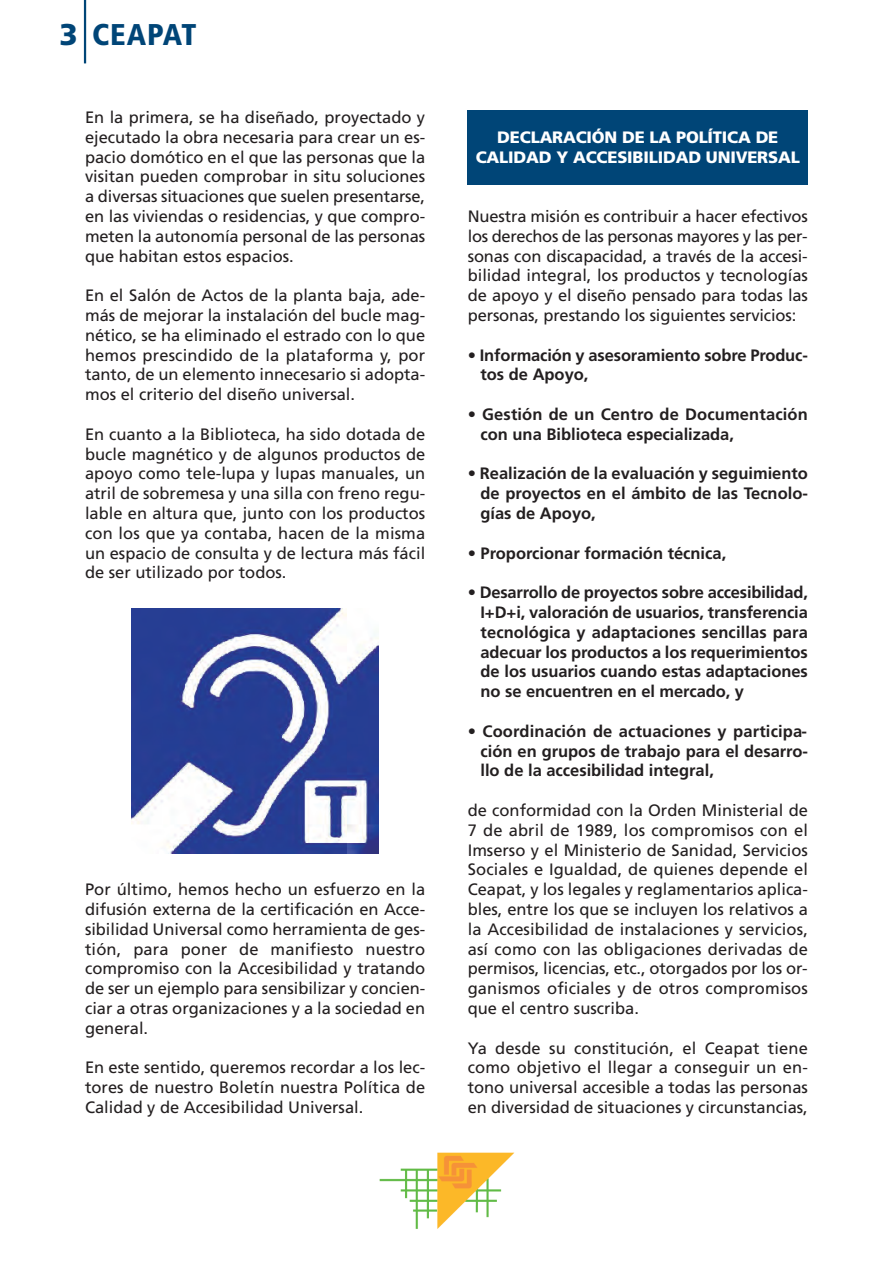
<style>
.page{position:relative;width:893px;height:1263px;background:#fff}
.page>*{position:absolute;margin:0;border:0;box-sizing:border-box;transform-origin:0 0}
.t1{font:900 condensed 30px "Frutiger";letter-spacing:.03em;color:#004577}
.t2{font:16.5px/19.8px "Frutiger";color:#231f20;text-align:justify}
.t3{font:700 16.5px/19.8px "Frutiger";color:#231f20;text-align:justify}
.t4{font:900 16.5px/19.8px "Frutiger";letter-spacing:-.01em;color:#fff;text-align:center}
.s1{font-stretch:normal}
</style>
<div class="page">
<hr style="left:84px;top:0;width:2px;height:63px;background:#004577">
<img style="left:131px;top:609px;width:248px;height:245px">
<div style="left:468px;top:111px;width:340px;height:74px;background:#004577"></div>
<img style="left:379px;top:1152px;width:136px;height:77px">
<p class="t1" style="left:60px;top:23px;width:139px"><span class="s1">3</span> CEAPAT</p>
<p class="t2" style="left:85px;top:109px;width:342px">En la primera, se ha diseñado, proyectado y ejecutado la obra necesaria para crear un es&shy;pacio domótico en el que las personas que la visitan pueden comprobar in situ soluciones a diversas situaciones que suelen presentarse, en las viviendas o residencias, y que compro&shy;meten la autonomía personal de las personas que habitan estos espacios.</p>
<p class="t2" style="left:85px;top:287px;width:342px">En el Salón de Actos de la planta baja, ade&shy;más de mejorar la instalación del bucle mag&shy;nético, se ha eliminado el estrado con lo que hemos prescindido de la plataforma y, por tanto, de un elemento innecesario si adopta&shy;mos el criterio del diseño universal.</p>
<p class="t2" style="left:85px;top:425px;width:342px">En cuanto a la Biblioteca, ha sido dotada de bucle magnético y de algunos productos de apoyo como tele-lupa y lupas manuales, un atril de sobremesa y una silla con freno regu&shy;lable en altura que, junto con los productos con los que ya contaba, hacen de la misma un espacio de consulta y de lectura más fácil de ser utilizado por todos.</p>
<p class="t2" style="left:85px;top:881px;width:342px">Por último, hemos hecho un esfuerzo en la difusión externa de la certificación en Acce&shy;sibilidad Universal como herramienta de ges&shy;tión, para poner de manifiesto nuestro compromiso con la Accesibilidad y tratando de ser un ejemplo para sensibilizar y concien&shy;ciar a otras organizaciones y a la sociedad en general.</p>
<p class="t2" style="left:85px;top:1059px;width:342px">En este sentido, queremos recordar a los lec&shy;tores de nuestro Boletín nuestra Política de Calidad y de Accesibilidad Universal.</p>
<p class="t4" style="left:476px;top:128px;width:326px">DECLARACIÓN DE LA POLÍTICA DE<br>CALIDAD Y ACCESIBILIDAD UNIVERSAL</p>
<p class="t2" style="left:468px;top:208px;width:342px">Nuestra misión es contribuir a hacer efectivos los derechos de las personas mayores y las per&shy;sonas con discapacidad, a través de la accesi&shy;bilidad integral, los productos y tecnologías de apoyo y el diseño pensado para todas las personas, prestando los siguientes servicios:</p>
<p class="t3" style="left:480px;top:346px;width:329px;text-indent:-13px">• Información y asesoramiento sobre Produc&shy;tos de Apoyo,</p>
<p class="t3" style="left:480px;top:406px;width:329px;text-indent:-13px">• Gestión de un Centro de Documentación con una Biblioteca especializada,</p>
<p class="t3" style="left:480px;top:465px;width:329px;text-indent:-13px">• Realización de la evaluación y seguimiento de proyectos en el ámbito de las Tecnolo&shy;gías de Apoyo,</p>
<p class="t3" style="left:468px;top:544px;width:260px">• Proporcionar formación técnica,</p>
<p class="t3" style="left:480px;top:584px;width:329px;text-indent:-13px">• Desarrollo de proyectos sobre accesibilidad, I+D+i, valoración de usuarios, transferencia tecnológica y adaptaciones sencillas para adecuar los productos a los requerimientos de los usuarios cuando estas adaptaciones no se encuentren en el mercado, y</p>
<p class="t3" style="left:480px;top:722px;width:329px;text-indent:-13px">• Coordinación de actuaciones y participa&shy;ción en grupos de trabajo para el desarro&shy;llo de la accesibilidad integral,</p>
<p class="t2" style="left:468px;top:802px;width:342px">de conformidad con la Orden Ministerial de 7 de abril de 1989, los compromisos con el Imserso y el Ministerio de Sanidad, Servicios Sociales e Igualdad, de quienes depende el Ceapat, y los legales y reglamentarios aplica&shy;bles, entre los que se incluyen los relativos a la Accesibilidad de instalaciones y servicios, así como con las obligaciones derivadas de permisos, licencias, etc., otorgados por los or&shy;ganismos oficiales y de otros compromisos que el centro suscriba.</p>
<p class="t2" style="left:468px;top:1039px;width:342px">Ya desde su constitución, el Ceapat tiene como objetivo el llegar a conseguir un en&shy;tono universal accesible a todas las personas en diversidad de situaciones y circunstancias,</p>
</div>
